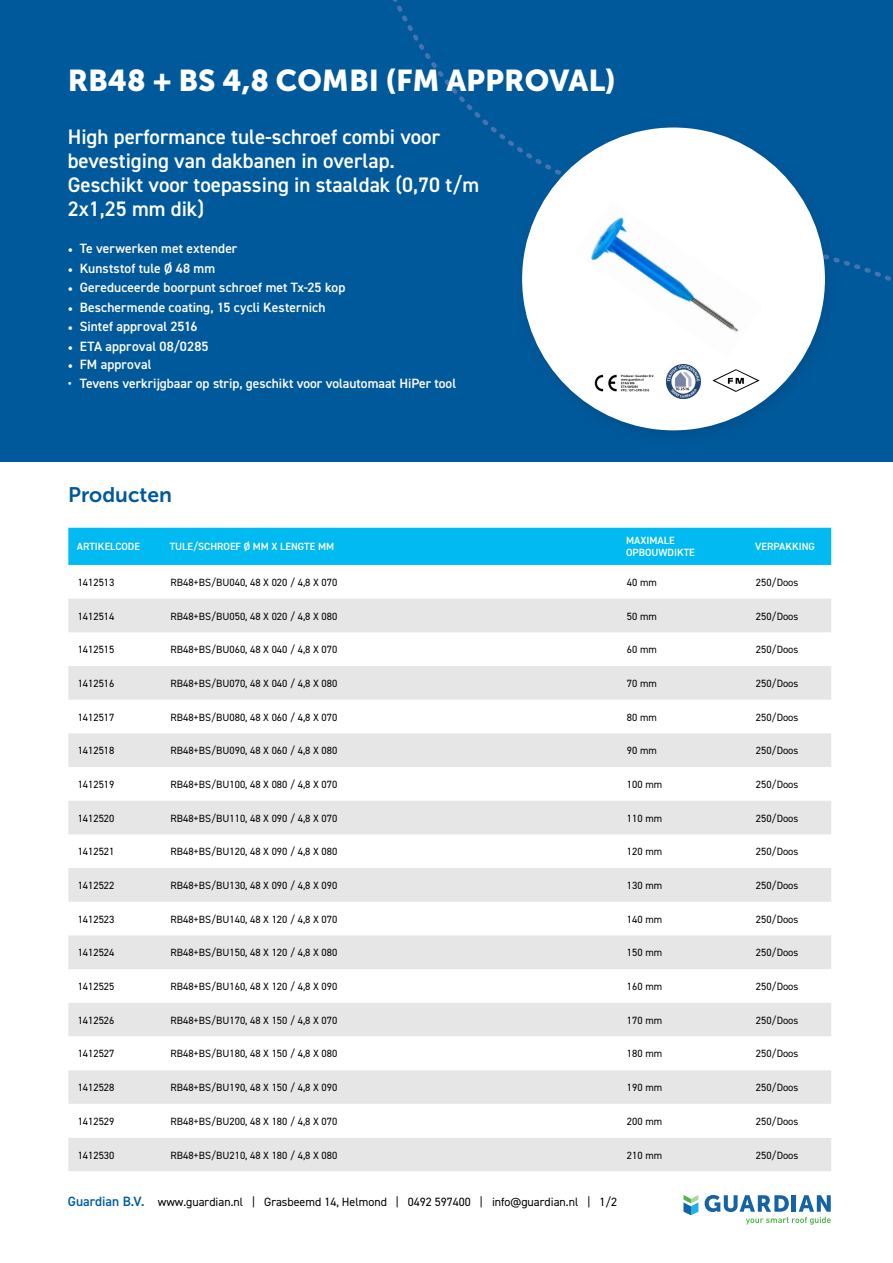
<style>
.page{position:relative;width:893px;height:1263px;background:#fff}
.page>*{position:absolute;margin:0;border:0;box-sizing:border-box;transform-origin:0 0}
.t1{font:30px "Museo Sans 900";color:#fff}
.t2{font:600 21px/24px "DIN2014";color:#fff}
.t3{font:21px "Museo Sans 700";color:#00599b}
.t4{font:600 13.5px "DIN2014";letter-spacing:.005em;color:#fff}
.t5{font:12px "DIN2014";color:#000}
.t6{font:10.5px "DIN2014";color:#000}
.t7{font:600 10.5px/12px "DIN2014";color:#fff}
.s1{font-family:"Minion Pro";font-weight:400}
.s2{font-weight:600;font-size:13.5px;color:#005da0}
</style>
<div class="page">
<div style="left:68px;top:528px;width:763px;height:37px;background:#00baf1"></div>
<svg style="left:68px;top:599px;width:763px;height:572px;fill:#e6e6e6"></svg>
<svg style="left:68px;top:1036px;width:763px;height:101px"></svg>
<div style="left:0;top:0;width:893px;height:462px;background:#00599b"></div>
<div style="left:522px;top:128px;width:303px;height:302px;background:#fff;border-radius:50%"></div>
<svg style="left:705px;top:1195px;width:126px;height:29px"></svg>
<svg style="left:683px;top:1195px;width:15px;height:20px"></svg>
<img style="left:666px;top:365px;width:34px;height:34px">
<svg style="left:712px;top:369px;width:48px;height:23px"></svg>
<img style="left:594px;top:374px;width:61px;height:17px">
<img style="left:591px;top:217px;width:148px;height:115px">
<p class="t1" style="left:68px;top:63px;width:549px">RB48 + BS 4,8 COMBI (FM APPROVAL)</p>
<p class="t2" style="left:68px;top:124px;width:374px">High performance tule-schroef combi voor bevestiging van dakbanen in overlap.</p>
<p class="t2" style="left:68px;top:172px;width:413px">Geschikt voor toepassing in staaldak (0,70 t/m<br>2x1,25 mm dik)</p>
<p class="t4" style="left:68px;top:240px;width:171px"><span class="s1">•</span> Te verwerken met extender</p>
<p class="t4" style="left:68px;top:259px;width:149px"><span class="s1">•</span> Kunststof tule Ø 48 mm</p>
<p class="t4" style="left:68px;top:279px;width:279px"><span class="s1">•</span> Gereduceerde boorpunt schroef met Tx-25 kop</p>
<p class="t4" style="left:68px;top:298px;width:259px"><span class="s1">•</span> Beschermende coating, 15 cycli Kesternich</p>
<p class="t4" style="left:68px;top:318px;width:131px"><span class="s1">•</span> Sintef approval 2516</p>
<p class="t4" style="left:68px;top:337px;width:142px"><span class="s1">•</span> ETA approval 08/0285</p>
<p class="t4" style="left:68px;top:355px;width:85px"><span class="s1">•</span> FM approval</p>
<p class="t4" style="left:68px;top:375px;width:390px">• Tevens verkrijgbaar op strip, geschikt voor volautomaat HiPer tool</p>
<p class="t3" style="left:68px;top:483px;width:105px">Producten</p>
<p class="t7" style="left:77px;top:541px;width:65px">ARTIKELCODE</p>
<p class="t7" style="left:170px;top:541px;width:166px">TULE/SCHROEF Ø MM X LENGTE MM</p>
<p class="t7" style="left:626px;top:535px;width:70px">MAXIMALE<br>OPBOUWDIKTE</p>
<p class="t7" style="left:755px;top:541px;width:62px">VERPAKKING</p>
<p class="t6" style="left:78px;top:576px;width:38px">1412513</p>
<p class="t6" style="left:171px;top:576px;width:168px">RB48+BS/BU040, 48 X 020 / 4,8 X 070</p>
<p class="t6" style="left:627px;top:576px;width:31px">40 mm</p>
<p class="t6" style="left:756px;top:576px;width:44px">250/Doos</p>
<p class="t6" style="left:78px;top:609px;width:38px">1412514</p>
<p class="t6" style="left:171px;top:609px;width:168px">RB48+BS/BU050, 48 X 020 / 4,8 X 080</p>
<p class="t6" style="left:627px;top:609px;width:31px">50 mm</p>
<p class="t6" style="left:756px;top:609px;width:44px">250/Doos</p>
<p class="t6" style="left:78px;top:643px;width:38px">1412515</p>
<p class="t6" style="left:171px;top:643px;width:168px">RB48+BS/BU060, 48 X 040 / 4,8 X 070</p>
<p class="t6" style="left:627px;top:643px;width:31px">60 mm</p>
<p class="t6" style="left:756px;top:643px;width:44px">250/Doos</p>
<p class="t6" style="left:78px;top:677px;width:38px">1412516</p>
<p class="t6" style="left:171px;top:677px;width:168px">RB48+BS/BU070, 48 X 040 / 4,8 X 080</p>
<p class="t6" style="left:627px;top:677px;width:31px">70 mm</p>
<p class="t6" style="left:756px;top:677px;width:44px">250/Doos</p>
<p class="t6" style="left:78px;top:710px;width:38px">1412517</p>
<p class="t6" style="left:171px;top:710px;width:168px">RB48+BS/BU080, 48 X 060 / 4,8 X 070</p>
<p class="t6" style="left:627px;top:710px;width:31px">80 mm</p>
<p class="t6" style="left:756px;top:710px;width:44px">250/Doos</p>
<p class="t6" style="left:78px;top:744px;width:38px">1412518</p>
<p class="t6" style="left:171px;top:744px;width:168px">RB48+BS/BU090, 48 X 060 / 4,8 X 080</p>
<p class="t6" style="left:627px;top:744px;width:31px">90 mm</p>
<p class="t6" style="left:756px;top:744px;width:44px">250/Doos</p>
<p class="t6" style="left:78px;top:778px;width:38px">1412519</p>
<p class="t6" style="left:171px;top:778px;width:168px">RB48+BS/BU100, 48 X 080 / 4,8 X 070</p>
<p class="t6" style="left:627px;top:778px;width:37px">100 mm</p>
<p class="t6" style="left:756px;top:778px;width:44px">250/Doos</p>
<p class="t6" style="left:78px;top:811px;width:38px">1412520</p>
<p class="t6" style="left:171px;top:811px;width:168px">RB48+BS/BU110, 48 X 090 / 4,8 X 070</p>
<p class="t6" style="left:627px;top:811px;width:37px">110 mm</p>
<p class="t6" style="left:756px;top:811px;width:44px">250/Doos</p>
<p class="t6" style="left:78px;top:845px;width:38px">1412521</p>
<p class="t6" style="left:171px;top:845px;width:168px">RB48+BS/BU120, 48 X 090 / 4,8 X 080</p>
<p class="t6" style="left:627px;top:845px;width:37px">120 mm</p>
<p class="t6" style="left:756px;top:845px;width:44px">250/Doos</p>
<p class="t6" style="left:78px;top:879px;width:38px">1412522</p>
<p class="t6" style="left:171px;top:879px;width:168px">RB48+BS/BU130, 48 X 090 / 4,8 X 090</p>
<p class="t6" style="left:627px;top:879px;width:37px">130 mm</p>
<p class="t6" style="left:756px;top:879px;width:44px">250/Doos</p>
<p class="t6" style="left:78px;top:912px;width:38px">1412523</p>
<p class="t6" style="left:171px;top:912px;width:168px">RB48+BS/BU140, 48 X 120 / 4,8 X 070</p>
<p class="t6" style="left:627px;top:912px;width:37px">140 mm</p>
<p class="t6" style="left:756px;top:912px;width:44px">250/Doos</p>
<p class="t6" style="left:78px;top:946px;width:38px">1412524</p>
<p class="t6" style="left:171px;top:946px;width:168px">RB48+BS/BU150, 48 X 120 / 4,8 X 080</p>
<p class="t6" style="left:627px;top:946px;width:37px">150 mm</p>
<p class="t6" style="left:756px;top:946px;width:44px">250/Doos</p>
<p class="t6" style="left:78px;top:980px;width:38px">1412525</p>
<p class="t6" style="left:171px;top:980px;width:168px">RB48+BS/BU160, 48 X 120 / 4,8 X 090</p>
<p class="t6" style="left:627px;top:980px;width:37px">160 mm</p>
<p class="t6" style="left:756px;top:980px;width:44px">250/Doos</p>
<p class="t6" style="left:78px;top:1013px;width:38px">1412526</p>
<p class="t6" style="left:171px;top:1013px;width:168px">RB48+BS/BU170, 48 X 150 / 4,8 X 070</p>
<p class="t6" style="left:627px;top:1013px;width:37px">170 mm</p>
<p class="t6" style="left:756px;top:1013px;width:44px">250/Doos</p>
<p class="t6" style="left:78px;top:1047px;width:38px">1412527</p>
<p class="t6" style="left:171px;top:1047px;width:168px">RB48+BS/BU180, 48 X 150 / 4,8 X 080</p>
<p class="t6" style="left:627px;top:1047px;width:37px">180 mm</p>
<p class="t6" style="left:756px;top:1047px;width:44px">250/Doos</p>
<p class="t6" style="left:78px;top:1081px;width:38px">1412528</p>
<p class="t6" style="left:171px;top:1081px;width:168px">RB48+BS/BU190, 48 X 150 / 4,8 X 090</p>
<p class="t6" style="left:627px;top:1081px;width:37px">190 mm</p>
<p class="t6" style="left:756px;top:1081px;width:44px">250/Doos</p>
<p class="t6" style="left:78px;top:1115px;width:38px">1412529</p>
<p class="t6" style="left:171px;top:1115px;width:168px">RB48+BS/BU200, 48 X 180 / 4,8 X 070</p>
<p class="t6" style="left:627px;top:1115px;width:37px">200 mm</p>
<p class="t6" style="left:756px;top:1115px;width:44px">250/Doos</p>
<p class="t6" style="left:78px;top:1148px;width:38px">1412530</p>
<p class="t6" style="left:171px;top:1148px;width:168px">RB48+BS/BU210, 48 X 180 / 4,8 X 080</p>
<p class="t6" style="left:627px;top:1148px;width:37px">210 mm</p>
<p class="t6" style="left:756px;top:1148px;width:44px">250/Doos</p>
<p class="t5" style="left:68px;top:1194px;width:551px"><span class="s2">Guardian B.V.</span> www.guardian.nl | Grasbeemd 14, Helmond | 0492 597400 | info@guardian.nl | 1/2</p>
</div>
